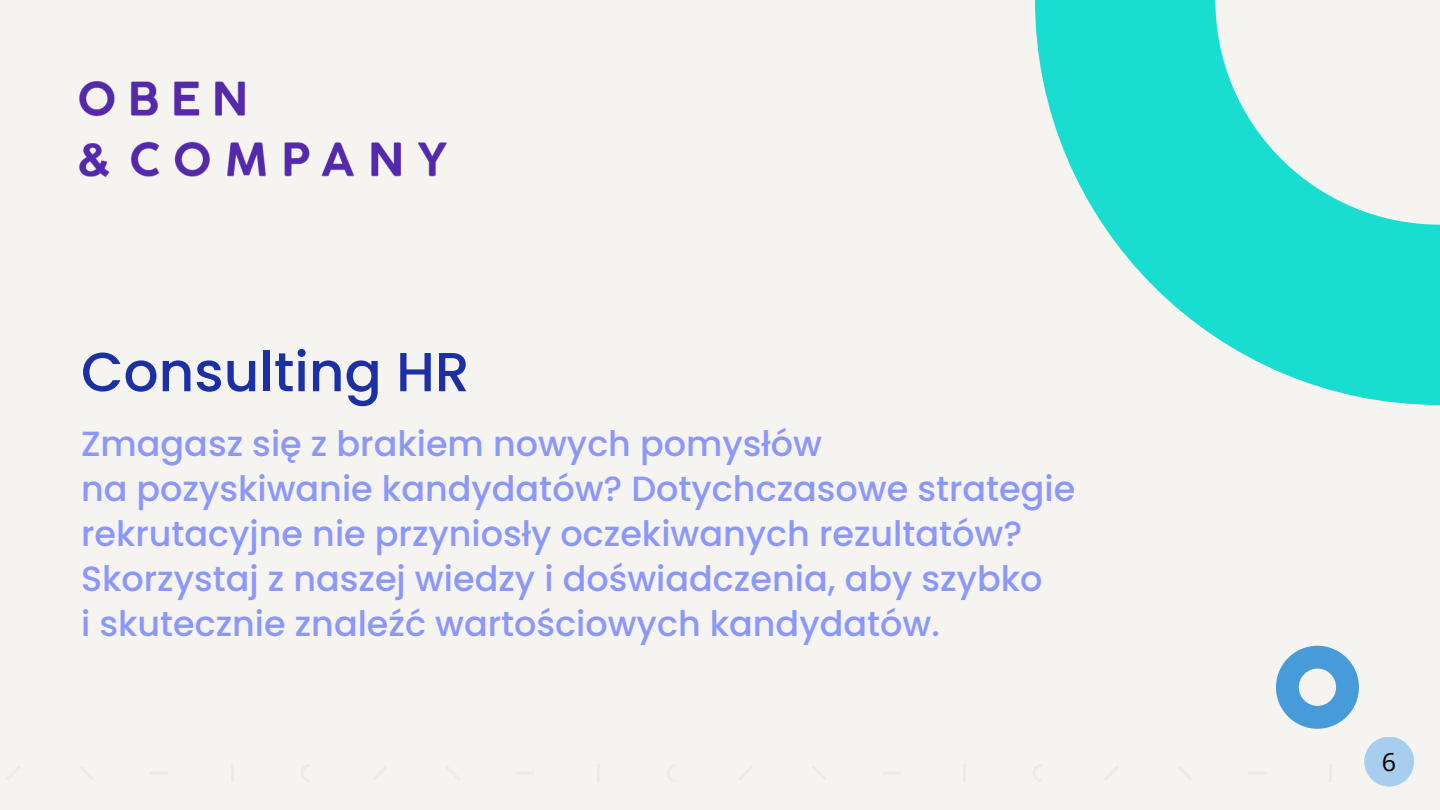
<style>
.page{position:relative;width:1440px;height:810px;background:#f5f4f1}
.page>*{position:absolute;margin:0;border:0;box-sizing:border-box;transform-origin:0 0}
.t1{font:500 55px "Poppins";color:#1c30a5}
.t2{font:500 35px/45px "Poppins";color:#8b97fd}
.t3{font:25.2px "Open Sans";color:#000}
</style>
<div class="page">
<img style="left:80px;top:82px;width:366px;height:95px">
<svg style="left:1035px;top:0;width:405px;height:405px;fill:#1addd1"></svg>
<svg style="left:1276px;top:646px;width:83px;height:83px"></svg>
<div style="left:1364px;top:737px;width:50px;height:50px;background:#a7cdef;border-radius:50%"></div>
<p class="t1" style="left:81px;top:333px;width:390px">Consulting HR</p>
<p class="t2" style="left:81px;top:422px;width:743px">Zmagasz się z brakiem nowych pomysłów</p>
<p class="t2" style="left:81px;top:467px;width:996px">na pozyskiwanie kandydatów? Dotychczasowe strategie rekrutacyjne nie przyniosły oczekiwanych rezultatów?<br>Skorzystaj z naszej wiedzy i doświadczenia, aby szybko</p>
<p class="t2" style="left:81px;top:602px;width:860px">i skutecznie znaleźć wartościowych kandydatów.</p>
<p class="t3" style="left:1382px;top:744px;width:16px">6</p>
</div>
